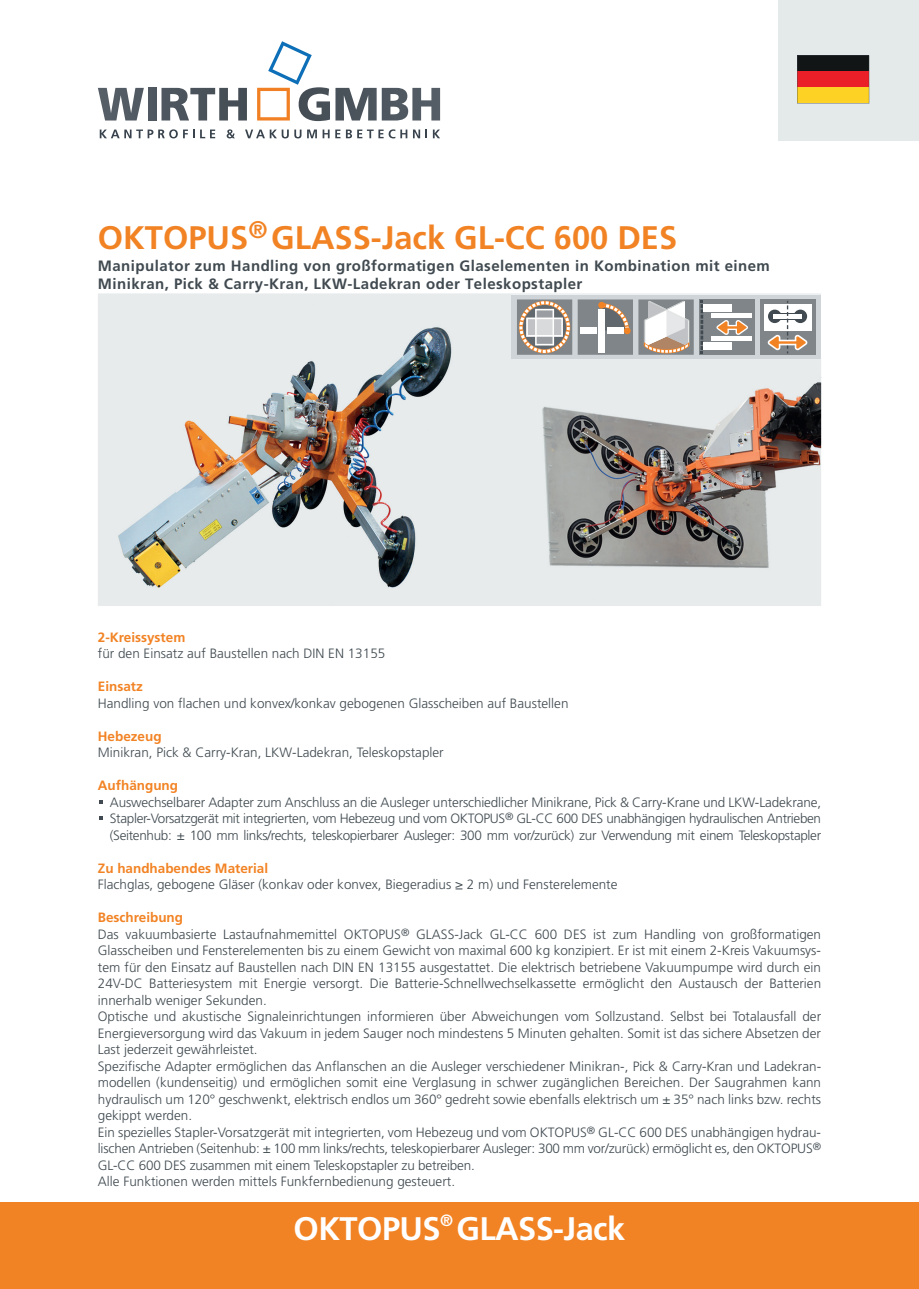
<style>
.page{position:relative;width:919px;height:1289px;background:#fff}
.page>*{position:absolute;margin:0;border:0;box-sizing:border-box;transform-origin:0 0}
.t1{font:700 32.55px "Frutiger LT Std";color:#f28324}
.t2{font:700 32.55px "Frutiger LT Std";letter-spacing:-.015em;color:#fff}
.t3{font:700 15px/18px "Frutiger LT Std";letter-spacing:.03em;color:#404a50}
.t4{font:300 13.5px/16.5px "Frutiger LT Std";color:#404a50;text-align:justify}
.t5{font:700 13.5px "Frutiger LT Std";color:#f28324}
.s1{font-weight:700;color:#f28324}
</style>
<div class="page">
<div style="left:778px;top:0;width:140px;height:140px;background:#e4e9e9"></div>
<div style="left:0;top:1202px;width:918px;height:86px;background:#f28324"></div>
<svg style="left:98px;top:88px;width:46px;height:32px"></svg>
<div style="left:148px;top:88px;width:9px;height:32px;background:#4f5860"></div>
<svg style="left:161px;top:88px;width:86px;height:32px"></svg>
<svg style="left:382px;top:88px;width:58px;height:32px"></svg>
<svg style="left:257px;top:41px;width:119px;height:80px"></svg>
<img style="left:98px;top:293px;width:723px;height:313px">
<div style="left:511px;top:295px;width:310px;height:63px;background:#ced4d7"></div>
<div style="left:759px;top:299px;width:56px;height:56px;background:#7f8589"></div>
<div style="left:763px;top:303px;width:48px;height:27px;background:#fff"></div>
<svg style="left:767px;top:301px;width:40px;height:52px"></svg>
<div style="left:699px;top:299px;width:55px;height:56px;background:#7f8589"></div>
<svg style="left:700px;top:301px;width:3px;height:52px"></svg>
<div style="left:703px;top:304px;width:28px;height:7px;background:#fff"></div>
<div style="left:703px;top:342px;width:28px;height:8px;background:#fff"></div>
<div style="left:711px;top:313px;width:40px;height:5px;background:#fff"></div>
<hr style="left:711px;top:336px;width:40px;height:4px;background:#fff">
<svg style="left:716px;top:320px;width:32px;height:15px"></svg>
<svg style="left:517px;top:299px;width:176px;height:56px;background:#afaca8"></svg>
<svg style="left:797px;top:55px;width:72px;height:49px;background:#a75923"></svg>
<svg style="left:100px;top:129px;width:94px;height:9px"></svg>
<svg style="left:200px;top:129px;width:15px;height:9px"></svg>
<svg style="left:227px;top:129px;width:8px;height:9px"></svg>
<svg style="left:245px;top:129px;width:56px;height:9px"></svg>
<svg style="left:307px;top:129px;width:22px;height:9px"></svg>
<svg style="left:335px;top:129px;width:5px;height:9px"></svg>
<svg style="left:346px;top:129px;width:61px;height:9px"></svg>
<svg style="left:413px;top:129px;width:14px;height:9px"></svg>
<svg style="left:433px;top:129px;width:7px;height:9px"></svg>
<h1 class="t1" style="left:98px;top:218px;width:581px">OKTOPUS<sup>®</sup> GLASS-Jack GL-CC 600 DES</h1>
<p class="t3" style="left:98px;top:257px;width:673px">Manipulator zum Handling von großformatigen Glaselementen in Kombination mit einem<br>Minikran, Pick &amp; Carry-Kran, LKW-Ladekran oder Teleskopstapler</p>
<p class="t5" style="left:98px;top:629px;width:89px">2-Kreissystem</p>
<p class="t4" style="left:98px;top:645px;width:289px">für den Einsatz auf Baustellen nach DIN EN 13155</p>
<p class="t5" style="left:98px;top:678px;width:47px">Einsatz</p>
<p class="t4" style="left:98px;top:695px;width:472px">Handling von flachen und konvex/konkav gebogenen Glasscheiben auf Baustellen</p>
<p class="t5" style="left:98px;top:728px;width:65px">Hebezeug</p>
<p class="t4" style="left:98px;top:744px;width:347px">Minikran, Pick &amp; Carry-Kran, LKW-Ladekran, Teleskopstapler</p>
<p class="t5" style="left:98px;top:777px;width:82px">Aufhängung</p>
<p class="t4" style="left:110px;top:794px;width:712px">Auswechselbarer Adapter zum Anschluss an die Ausleger unterschiedlicher Minikrane, Pick &amp; Carry-Krane und LKW-Ladekrane, Stapler-Vorsatzgerät mit integrierten, vom Hebezeug und vom OKTOPUS<sup>®</sup> GL-CC 600 DES unabhängigen hydraulischen Antrieben (Seitenhub: ± 100 mm links/rechts, teleskopierbarer Ausleger: 300 mm vor/zurück) zur Verwendung mit einem Teleskopstapler</p>
<p class="t5" style="left:98px;top:860px;width:172px">Zu handhabendes Material</p>
<p class="t4" style="left:98px;top:876px;width:521px">Flachglas, gebogene Gläser (konkav oder konvex, Biegeradius ≥ 2 m) und Fensterelemente</p>
<p class="t4" style="left:98px;top:909px;width:724px;text-align:left"><span class="s1">Beschreibung<br></span>Das vakuumbasierte Lastaufnahmemittel OKTOPUS<sup>®</sup> GLASS-Jack GL-CC 600 DES ist zum Handling von großformatigen Glasscheiben und Fensterelementen bis zu einem Gewicht von maximal 600 kg konzipiert. Er ist mit einem 2-Kreis Vakuumsys&shy;tem für den Einsatz auf Baustellen nach DIN EN 13155 ausgestattet. Die elektrisch betriebene Vakuumpumpe wird durch ein 24V-DC Batteriesystem mit Energie versorgt. Die Batterie-Schnellwechselkassette ermöglicht den Austausch der Batterien innerhalb weniger Sekunden.<br>Optische und akustische Signaleinrichtungen informieren über Abweichungen vom Sollzustand. Selbst bei Totalausfall der Energieversorgung wird das Vakuum in jedem Sauger noch mindestens 5 Minuten gehalten. Somit ist das sichere Absetzen der Last jederzeit gewährleistet.<br>Spezifische Adapter ermöglichen das Anflanschen an die Ausleger verschiedener Minikran-, Pick &amp; Carry-Kran und Ladekran&shy;modellen (kundenseitig) und ermöglichen somit eine Verglasung in schwer zugänglichen Bereichen. Der Saugrahmen kann hydraulisch um 120° geschwenkt, elektrisch endlos um 360° gedreht sowie ebenfalls elektrisch um ± 35° nach links bzw. rechts gekippt werden.<br>Ein spezielles Stapler-Vorsatzgerät mit integrierten, vom Hebezeug und vom OKTOPUS<sup>®</sup> GL-CC 600 DES unabhängigen hydrau&shy;lischen Antrieben (Seitenhub: ± 100 mm links/rechts, teleskopierbarer Ausleger: 300 mm vor/zurück) ermöglicht es, den OKTOPUS<sup>® </sup>GL-CC 600 DES zusammen mit einem Teleskopstapler zu betreiben.<br>Alle Funktionen werden mittels Funkfernbedienung gesteuert.</p>
<h1 class="t2" style="left:293px;top:1209px;width:333px">OKTOPUS<sup>®</sup> GLASS-Jack</h1>
</div>
